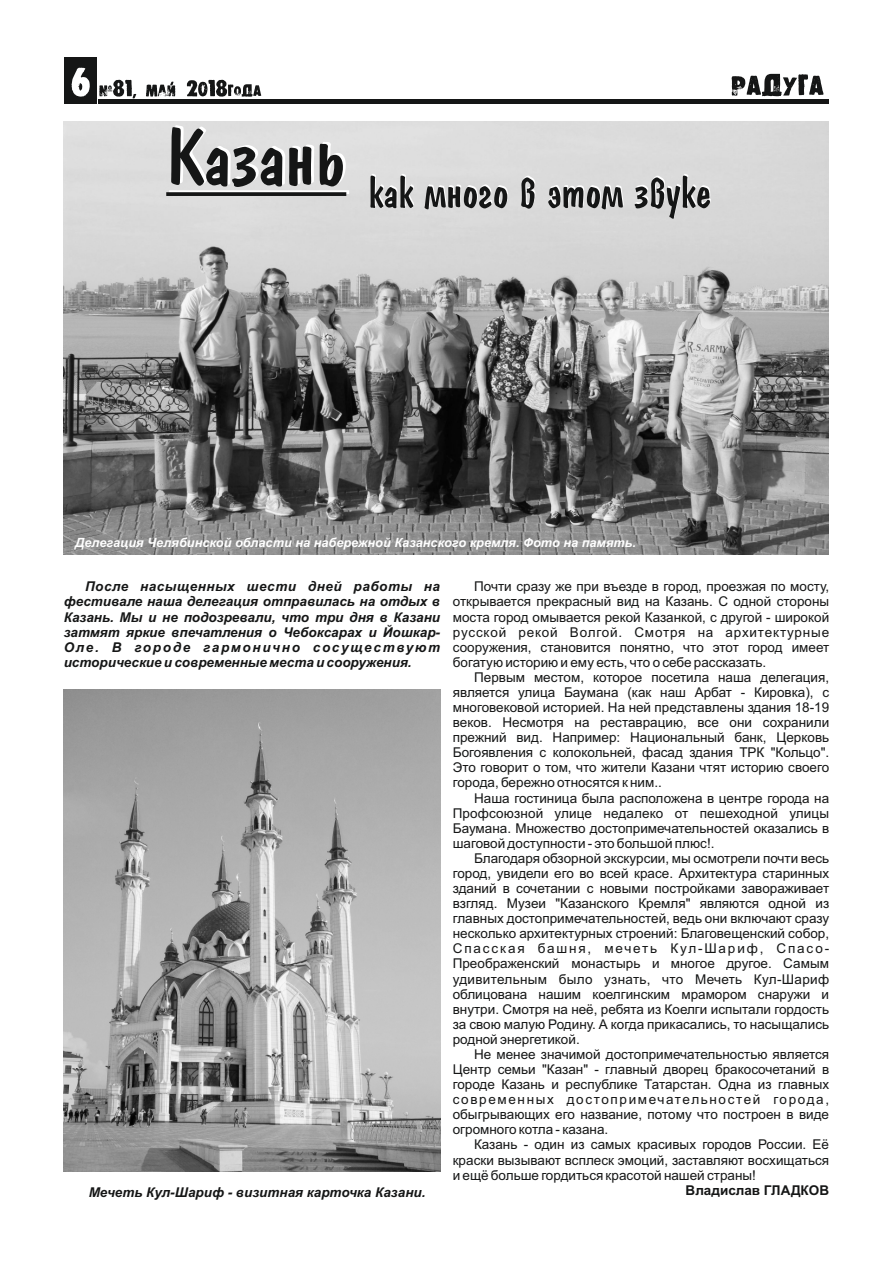
<style>
.page{position:relative;width:893px;height:1263px;background:#fff}
.page>*{position:absolute;margin:0;border:0;box-sizing:border-box;transform-origin:0 0}
.t1{font:13.5px/15.1px "Arial";color:#151616;text-align:justify}
.t2{font:italic 700 13.5px/15.1px "Arial";color:#151616;text-align:justify}
.t3{font:700 13.5px "Arial";color:#151616}
.t4{font:italic 700 12.75px "Arial";color:#fff}
</style>
<div class="page">
<img style="left:64px;top:121px;width:765px;height:433px">
<hr style="left:99px;top:99px;width:730px;height:4px;background:#151616">
<div style="left:64px;top:57px;width:32px;height:46px;background:#151616"></div>
<svg style="left:72px;top:68px;width:18px;height:29px"></svg>
<svg style="left:731px;top:74px;width:92px;height:22px"></svg>
<svg style="left:99px;top:80px;width:37px;height:18px"></svg>
<svg style="left:146px;top:82px;width:29px;height:15px"></svg>
<svg style="left:187px;top:80px;width:74px;height:17px"></svg>
<svg style="left:166px;top:125px;width:183px;height:71px;background:#999"></svg>
<img style="left:64px;top:690px;width:376px;height:482px">
<svg style="left:370px;top:174px;width:341px;height:45px;background:#ababab"></svg>
<p class="t4" style="left:75px;top:538px;width:562px">Делегация Челябинской области на набережной Казанского кремля. Фото на память.</p>
<p class="t1" style="left:453px;top:580px;width:378px;text-indent:21px">Почти сразу же при въезде в город, проезжая по мосту, открывается прекрасный вид на Казань. С одной стороны моста город омывается рекой Казанкой, с другой - широкой русской рекой Волгой. Смотря на архитектурные сооружения, становится понятно, что этот город имеет богатую историю и ему есть, что о себе рассказать.</p>
<p class="t1" style="left:453px;top:671px;width:378px;text-indent:21px">Первым местом, которое посетила наша делегация, является улица Баумана (как наш Арбат - Кировка), с многовековой историей. На ней представлены здания 18-19 веков. Несмотря на реставрацию, все они сохранили прежний вид. Например: Национальный банк, Церковь Богоявления с колокольней, фасад здания ТРК "Кольцо".<br>Это говорит о том, что жители Казани чтят историю своего города, бережно относятся к ним..</p>
<p class="t1" style="left:453px;top:791px;width:378px;text-indent:21px">Наша гостиница была расположена в центре города на Профсоюзной улице недалеко от пешеходной улицы Баумана. Множество достопримечательностей оказались в шаговой доступности - это большой плюс!.</p>
<p class="t1" style="left:453px;top:852px;width:378px;text-indent:21px">Благодаря обзорной экскурсии, мы осмотрели почти весь город, увидели его во всей красе. Архитектура старинных зданий в сочетании с новыми постройками завораживает взгляд. Музеи "Казанского Кремля" являются одной из главных достопримечательностей, ведь они включают сразу несколько архитектурных строений: Благовещенский собор, Спасская башня, мечеть Кул-Шариф, Спасо-Преображенский монастырь и многое другое. Самым удивительным было узнать, что Мечеть Кул-Шариф облицована нашим коелгинским мрамором снаружи и внутри. Смотря на неё, ребята из Коелги испытали гордость за свою малую Родину. А когда прикасались, то насыщались родной энергетикой.</p>
<p class="t1" style="left:453px;top:1048px;width:378px;text-indent:21px">Не менее значимой достопримечательностью является Центр семьи "Казан" - главный дворец бракосочетаний в городе Казань и республике Татарстан. Одна из главных современных достопримечательностей города, обыгрывающих его название, потому что построен в виде огромного котла - казана.</p>
<p class="t1" style="left:453px;top:1138px;width:378px;text-indent:21px">Казань - один из самых красивых городов России. Её краски вызывают всплеск эмоций, заставляют восхищаться и ещё больше гордиться красотой нашей страны!</p>
<p class="t2" style="left:89px;top:1186px;width:338px">Мечеть Кул-Шариф - визитная карточка Казани.</p>
<p class="t3" style="left:686px;top:1185px;width:145px">Владислав ГЛАДКОВ</p>
<p class="t2" style="left:64px;top:580px;width:378px;text-indent:21px">После насыщенных шести дней работы на фестивале наша делегация отправилась на отдых в Казань. Мы и не подозревали, что три дня в Казани затмят яркие впечатления о Чебоксарах и Йошкар-Оле. В городе гармонично сосуществуют исторические и современные места и сооружения.</p>
</div>
